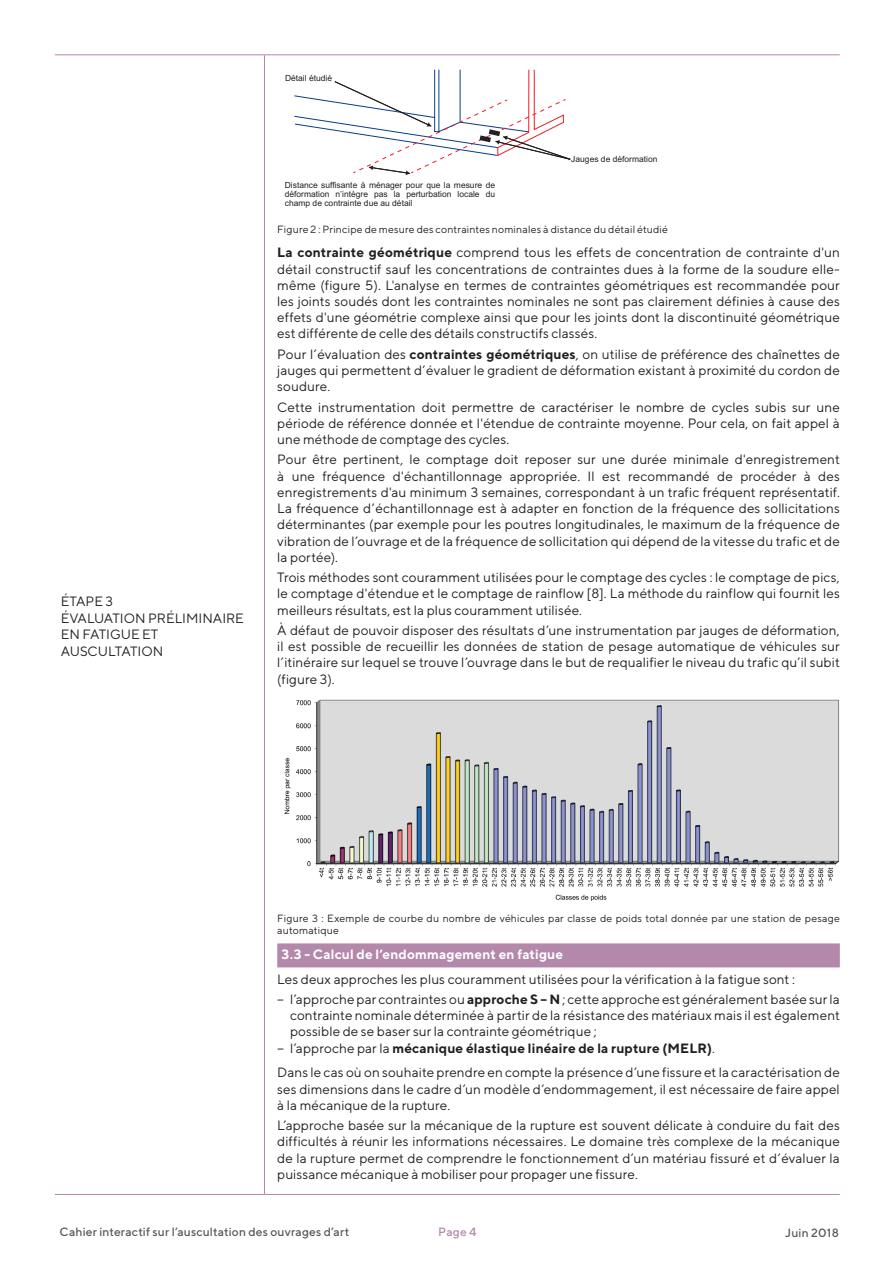
<style>
.page{position:relative;width:893px;height:1263px;background:#fff}
.page>*{position:absolute;margin:0;border:0;box-sizing:border-box;transform-origin:0 0}
.t1{font:13.5px/16.2px "TT Norms";letter-spacing:.005em;color:#231f20;text-align:justify}
.t2{font:700 13.5px "TT Norms";letter-spacing:.01em;color:#231f20}
.t3{font:700 13.5px "TT Norms";letter-spacing:.01em;color:#fff}
.t4{font:500 12px "TT Norms";letter-spacing:.015em;color:#57585a}
.t5{font:500 12px "TT Norms";color:#b488aa}
.t6{font:10.5px/12.6px "TT Norms";letter-spacing:.015em;color:#231f20}
.t7{font:8.55px/9.4px "Arial";color:#231f20;text-align:justify}
.s1{font-weight:700}
.s2{font-weight:400}
</style>
<div class="page">
<hr style="left:55px;top:54px;width:209px;height:1px;background:#b488aa">
<hr style="left:264px;top:54px;width:576px;height:1px;background:#b488aa">
<hr style="left:264px;top:55px;width:1px;height:1139px;background:#b488aa">
<hr style="left:55px;top:1194px;width:209px;height:1px;background:#b488aa">
<hr style="left:264px;top:1194px;width:576px;height:1px;background:#b488aa">
<div style="left:277px;top:943px;width:563px;height:24px;background:#b488aa"></div>
<svg style="left:294px;top:70px;width:277px;height:105px"></svg>
<img style="left:284px;top:699px;width:555px;height:203px">
<p class="t1" style="left:61px;top:593px;width:185px;text-align:left">ÉTAPE 3<br>ÉVALUATION PRÉLIMINAIRE<br>EN FATIGUE ET<br>AUSCULTATION</p>
<p class="t7" style="left:285px;top:73px;width:49px">Détail étudié</p>
<p class="t7" style="left:571px;top:154px;width:88px">Jauges de déformation</p>
<p class="t7" style="left:285px;top:180px;width:212px">Distance suffisante à ménager pour que la mesure de déformation n’intègre pas la perturbation locale du champ de contrainte due au détail</p>
<p class="t6" style="left:277px;top:222px;width:392px">Figure 2 : Principe de mesure des contraintes nominales à distance du détail étudié</p>
<p class="t1" style="left:277px;top:244px;width:564px"><span class="s1">La contrainte géométrique</span> comprend tous les effets de concentration de contrainte d'un détail constructif sauf les concentrations de contraintes dues à la forme de la soudure elle&shy;même (figure 5). L'analyse en termes de contraintes géométriques est recommandée pour les joints soudés dont les contraintes nominales ne sont pas clairement définies à cause des effets d'une géométrie complexe ainsi que pour les joints dont la discontinuité géométrique est différente de celle des détails constructifs classés.</p>
<p class="t1" style="left:277px;top:346px;width:564px">Pour l’évaluation des <span class="s1">contraintes géométriques</span>, on utilise de préférence des chaînettes de jauges qui permettent d’évaluer le gradient de déformation existant à proximité du cordon de soudure.</p>
<p class="t1" style="left:277px;top:398px;width:564px">Cette instrumentation doit permettre de caractériser le nombre de cycles subis sur une période de référence donnée et l'étendue de contrainte moyenne. Pour cela, on fait appel à une méthode de comptage des cycles.</p>
<p class="t1" style="left:277px;top:451px;width:564px">Pour être pertinent, le comptage doit reposer sur une durée minimale d'enregistrement à une fréquence d'échantillonnage appropriée. Il est recommandé de procéder à des enregistrements d'au minimum 3 semaines, correspondant à un trafic fréquent représentatif.<br>La fréquence d’échantillonnage est à adapter en fonction de la fréquence des sollicitations déterminantes (par exemple pour les poutres longitudinales, le maximum de la fréquence de vibration de l’ouvrage et de la fréquence de sollicitation qui dépend de la vitesse du trafic et de la portée).</p>
<p class="t1" style="left:277px;top:569px;width:564px">Trois méthodes sont couramment utilisées pour le comptage des cycles : le comptage de pics, le comptage d'étendue et le comptage de rainflow [8]. La méthode du rainflow qui fournit les meilleurs résultats, est la plus couramment utilisée.</p>
<p class="t1" style="left:277px;top:622px;width:564px">À défaut de pouvoir disposer des résultats d’une instrumentation par jauges de déformation, il est possible de recueillir les données de station de pesage automatique de véhicules sur l’itinéraire sur lequel se trouve l’ouvrage dans le but de requalifier le niveau du trafic qu’il subit (figure 3).</p>
<p class="t6" style="left:277px;top:911px;width:564px">Figure 3 : Exemple de courbe du nombre de véhicules par classe de poids total donnée par une station de pesage automatique</p>
<p class="t3" style="left:281px;top:946px;width:283px">3.3 - Calcul de l’endommagement en fatigue</p>
<p class="t1" style="left:277px;top:968px;width:564px;line-height:20.4px">Les deux approches les plus couramment utilisées pour la vérification à la fatigue sont :<br>− l’approche par contraintes ou <span class="s1">approche S – N</span> ; cette approche est généralement basée sur la</p>
<p class="t1" style="left:290px;top:1007px;width:551px">contrainte nominale déterminée à partir de la résistance des matériaux mais il est également</p>
<p class="t1" style="left:290px;top:1023px;width:308px">possible de se baser sur la contrainte géométrique ;</p>
<p class="t2" style="left:277px;top:1039px;width:439px"><span class="s2">− l’approche par la</span> mécanique élastique linéaire de la rupture (MELR)<span class="s2">.</span></p>
<p class="t1" style="left:277px;top:1064px;width:564px">Dans le cas où on souhaite prendre en compte la présence d’une fissure et la caractérisation de ses dimensions dans le cadre d’un modèle d’endommagement, il est nécessaire de faire appel à la mécanique de la rupture.</p>
<p class="t1" style="left:277px;top:1117px;width:564px">L’approche basée sur la mécanique de la rupture est souvent délicate à conduire du fait des difficultés à réunir les informations nécessaires. Le domaine très complexe de la mécanique de la rupture permet de comprendre le fonctionnement d’un matériau fissuré et d’évaluer la puissance mécanique à mobiliser pour propager une fissure.</p>
<p class="t4" style="left:60px;top:1224px;width:291px">Cahier interactif sur l’auscultation des ouvrages d’art</p>
<p class="t5" style="left:438px;top:1224px;width:40px">Page 4</p>
<p class="t4" style="left:785px;top:1225px;width:55px">Juin 2018</p>
</div>
